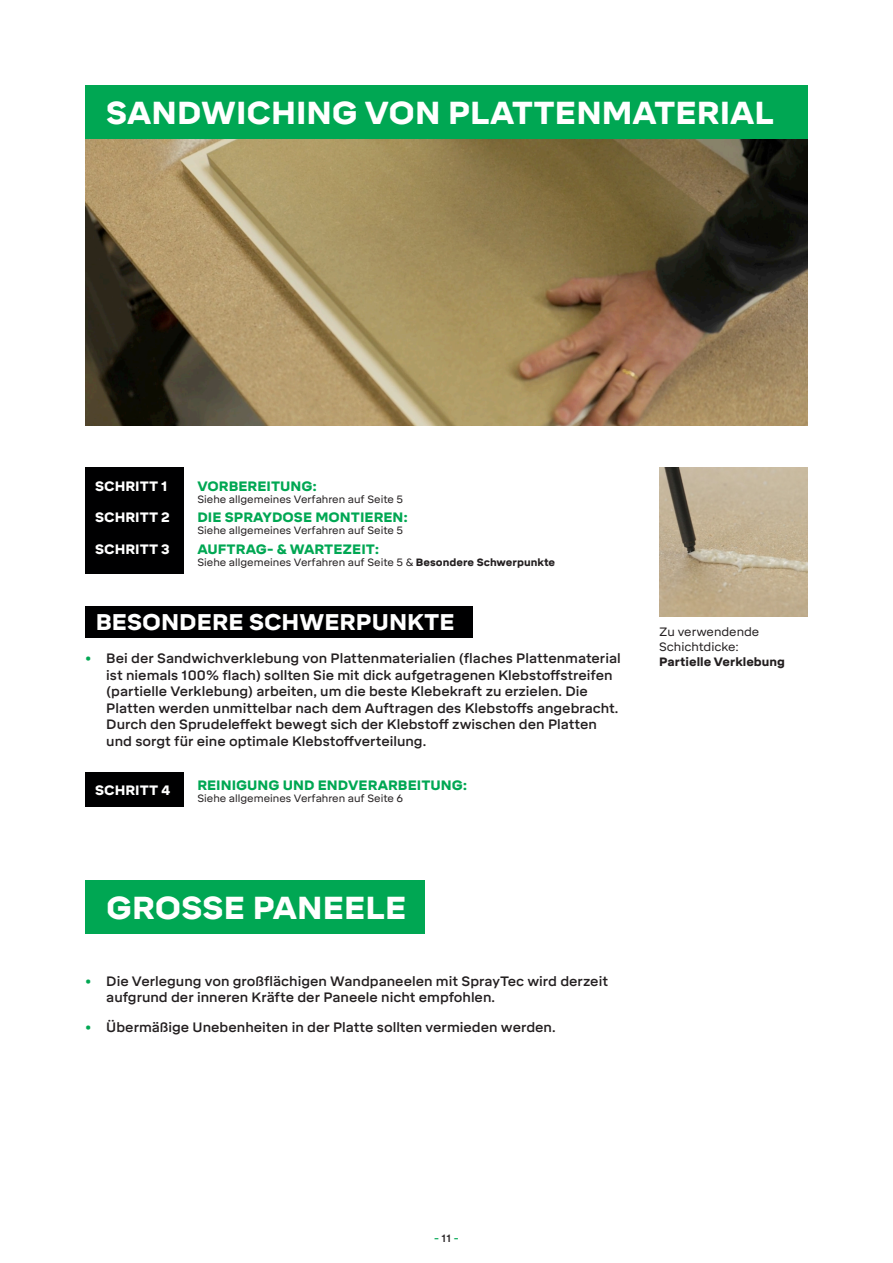
<style>
.page{position:relative;width:893px;height:1263px;background:#fff}
.page>*{position:absolute;margin:0;border:0;box-sizing:border-box;transform-origin:0 0}
.t1{font:900 31.5px "Mikro";color:#fff}
.t2{font:900 22.5px "Mikro";color:#fff}
.t3{font:500 13.5px/16.5px "Mikro";color:#231f20}
.Body_Tekst{font:900 13.5px "Mikro";color:#00a753}
.Body_Tekst-2{font:900 13.5px "Mikro";color:#fff}
.Body_Tekst-3{font:12px/15px "Mikro";color:#231f20}
.Body_Tekst-4{font:10.5px "Mikro";color:#231f20}
.t4{font:500 10.5px "Mikro";color:#00a753}
.s1{font-weight:900}
.s2{color:#00a753}
.s3{color:#231f20}
</style>
<div class="page">
<div style="left:85px;top:606px;width:388px;height:32px;background:#000001"></div>
<img style="left:85px;top:138px;width:723px;height:287px">
<img style="left:659px;top:468px;width:149px;height:149px">
<div style="left:85px;top:85px;width:723px;height:53px;background:#00a753"></div>
<div style="left:85px;top:773px;width:99px;height:34px;background:#000001"></div>
<div style="left:85px;top:468px;width:99px;height:106px;background:#000001"></div>
<div style="left:85px;top:880px;width:339px;height:53px;background:#00a753"></div>
<h2 class="t1" style="left:106px;top:94px;width:669px">SANDWICHING VON PLATTENMATERIAL</h2>
<p class="Body_Tekst-2" style="left:95px;top:478px;width:74px">SCHRITT 1</p>
<p class="Body_Tekst" style="left:197px;top:478px;width:121px">VORBEREITUNG:</p>
<p class="Body_Tekst-4" style="left:197px;top:493px;width:207px">Siehe allgemeines Verfahren auf Seite 5</p>
<p class="Body_Tekst-2" style="left:95px;top:510px;width:76px">SCHRITT 2</p>
<p class="Body_Tekst" style="left:197px;top:510px;width:212px">DIE SPRAYDOSE MONTIEREN:</p>
<p class="Body_Tekst-4" style="left:197px;top:525px;width:207px">Siehe allgemeines Verfahren auf Seite 5</p>
<p class="Body_Tekst-2" style="left:95px;top:541px;width:76px">SCHRITT 3</p>
<p class="Body_Tekst" style="left:197px;top:541px;width:184px">AUFTRAG- &amp; WARTEZEIT:</p>
<p class="Body_Tekst-4" style="left:197px;top:556px;width:359px">Siehe allgemeines Verfahren auf Seite 5 &amp; <span class="s1">Besondere Schwerpunkte</span></p>
<h2 class="t2" style="left:96px;top:609px;width:361px">BESONDERE SCHWERPUNKTE</h2>
<p class="t3" style="left:106px;top:650px;width:516px;text-indent:-21px"><span class="s2">•</span> Bei der Sandwichverklebung von Plattenmaterialien (flaches Plattenmaterial ist niemals 100% flach) sollten Sie mit dick aufgetragenen Klebstoffstreifen (partielle Verklebung) arbeiten, um die beste Klebekraft zu erzielen. Die Platten werden unmittelbar nach dem Auftragen des Klebstoffs angebracht.<br>Durch den Sprudeleffekt bewegt sich der Klebstoff zwischen den Platten und sorgt für eine optimale Klebstoffverteilung.</p>
<p class="Body_Tekst-2" style="left:95px;top:782px;width:77px">SCHRITT 4</p>
<p class="Body_Tekst" style="left:197px;top:778px;width:272px">REINIGUNG UND ENDVERARBEITUNG:</p>
<p class="Body_Tekst-4" style="left:197px;top:793px;width:207px">Siehe allgemeines Verfahren auf Seite 6</p>
<h2 class="t1" style="left:106px;top:889px;width:302px">GROSSE PANEELE</h2>
<p class="t3" style="left:106px;top:973px;width:503px;text-indent:-21px"><span class="s2">•</span> Die Verlegung von großflächigen Wandpaneelen mit SprayTec wird derzeit aufgrund der inneren Kräfte der Paneele nicht empfohlen.</p>
<p class="t3" style="left:85px;top:1019px;width:472px"><span class="s2">•</span> Übermäßige Unebenheiten in der Platte sollten vermieden werden.</p>
<p class="Body_Tekst-3" style="left:659px;top:625px;width:127px">Zu verwendende<br>Schichtdicke:<br><span class="s1">Partielle Verklebung</span></p>
<p class="t4" style="left:434px;top:1232px;width:26px">- <span class="s3">11</span> -</p>
</div>
